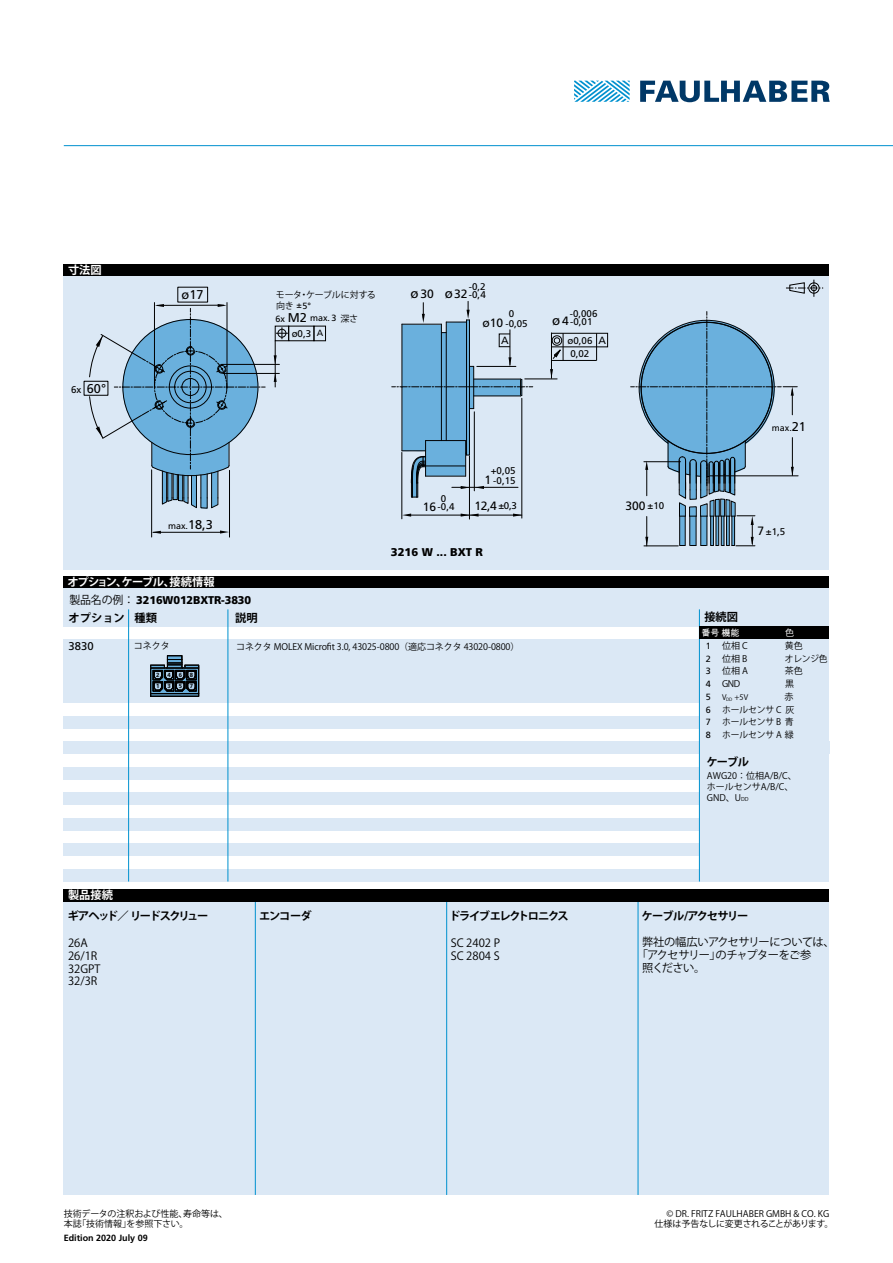
<style>
.page{position:relative;width:893px;height:1263px;background:#fff}
.page>*{position:absolute;margin:0;border:0;box-sizing:border-box;transform-origin:0 0}
.t1{font:13.2px "Frutiger LT";color:#000}
.t2{font:12.75px "Frutiger LT";color:#000}
.t3{font:12px "Frutiger LT";color:#000}
.t4{font:11.25px/12.8px "Koz Go Pro";letter-spacing:-.015em;color:#000}
.t5{font:900 11.25px "Frutiger LT";letter-spacing:-.01em;color:#000}
.t6{font:700 11.25px "Koz Go Pro";letter-spacing:-.1em;color:#000}
.t7{font:700 11.25px "Koz Go Pro";letter-spacing:-.12em;color:#000}
.t8{font:11.25px "Koz Go Pro";letter-spacing:-.08em;color:#000}
.t9{font:700 11.25px "Koz Go Pro";letter-spacing:-.06em;color:#fff}
.t10{font:700 11.25px "Koz Go Pro";color:#fff}
.t11{font:11.25px "Frutiger LT";color:#000}
.t12{font:10.5px "Frutiger LT";color:#000}
.t13{font:9.75px/8.2px "Frutiger LT";color:#000}
.t14{font:9px/10.8px "Koz Go Pro";letter-spacing:-.01em;color:#000}
.t15{font:9px/12.8px "Frutiger LT";color:#000;text-align:justify}
.t16{font:700 9px "Frutiger LT";color:#000}
.t17{font:9px "Arial Unicode MS";color:#fff}
.t18{font:9px "Koz Go Pro";color:#fff}
.t19{font:7.5px "Koz Go Pro";color:#000}
.t20{font:700 6px/11.4px "Frutiger LT";color:#000}
.s1{font-size:9.75px}
.s2{font-size:12.75px}
.s3{font-family:"Koz Go Pro"}
.s4{font-size:9px}
.s5{font-size:13.2px}
.s6{font-size:12px}
.s7{font-size:10.5px}
.s8{font-family:"Koz Go Pro";font-weight:400}
.s9{font-size:5.25px}
</style>
<div class="page">
<div style="left:64px;top:901px;width:765px;height:294px;background:#dbe8f5"></div>
<hr style="left:255px;top:901px;width:1px;height:294px;background:#0091cf">
<hr style="left:638px;top:901px;width:1px;height:294px;background:#0091cf">
<hr style="left:446px;top:901px;width:1px;height:294px;background:#0091cf">
<svg style="left:574px;top:81px;width:56px;height:21px"></svg>
<svg style="left:640px;top:81px;width:190px;height:21px"></svg>
<div style="left:64px;top:264px;width:765px;height:12px;background:#000"></div>
<div style="left:64px;top:889px;width:765px;height:12px;background:#000"></div>
<div style="left:64px;top:276px;width:765px;height:294px;background:#dbe8f5"></div>
<div style="left:64px;top:576px;width:765px;height:13px;background:#000"></div>
<hr style="left:64px;top:145px;width:829px;height:1px;background:#0091cf">
<svg style="left:786px;top:280px;width:37px;height:17px"></svg>
<svg style="left:403px;top:513px;width:8px;height:4px"></svg>
<svg style="left:513px;top:513px;width:9px;height:4px"></svg>
<hr style="left:469px;top:456px;width:1px;height:63px;background:#000">
<hr style="left:411px;top:515px;width:111px;height:1px;background:#000">
<svg style="left:461px;top:513px;width:18px;height:4px"></svg>
<hr style="left:402px;top:452px;width:1px;height:67px;background:#000">
<hr style="left:522px;top:398px;width:1px;height:120px;background:#000">
<hr style="left:710px;top:476px;width:88px;height:1px;background:#000">
<svg style="left:392px;top:301px;width:141px;height:197px"></svg>
<hr style="left:426px;top:466px;width:39px;height:1px;background:#000204">
<svg style="left:274px;top:374px;width:3px;height:8px"></svg>
<svg style="left:274px;top:355px;width:3px;height:9px"></svg>
<hr style="left:227px;top:303px;width:1px;height:85px;background:#000">
<hr style="left:154px;top:303px;width:1px;height:84px;background:#000">
<hr style="left:223px;top:373px;width:56px;height:1px;background:#000">
<hr style="left:221px;top:364px;width:58px;height:1px;background:#000">
<svg style="left:152px;top:531px;width:9px;height:3px"></svg>
<svg style="left:220px;top:530px;width:9px;height:4px"></svg>
<hr style="left:153px;top:532px;width:69px;height:1px;background:#000">
<hr style="left:151px;top:470px;width:1px;height:67px;background:#000">
<hr style="left:229px;top:470px;width:1px;height:67px;background:#000">
<hr style="left:275px;top:341px;width:1px;height:46px;background:#000">
<div style="left:314px;top:326px;width:12px;height:15px;border:1px solid #000"></div>
<svg style="left:277px;top:328px;width:10px;height:11px"></svg>
<div style="left:275px;top:326px;width:14px;height:15px;border:1px solid #000"></div>
<svg style="left:89px;top:304px;width:176px;height:205px"></svg>
<div style="left:174px;top:371px;width:33px;height:32px;border:1px solid #000;border-radius:50%"></div>
<hr style="left:644px;top:546px;width:34px;height:1px;background:#000">
<svg style="left:631px;top:311px;width:166px;height:235px"></svg>
<svg style="left:550px;top:369px;width:3px;height:6px"></svg>
<hr style="left:525px;top:379px;width:32px;height:1px;background:#000">
<hr style="left:551px;top:333px;width:1px;height:45px;background:#000">
<hr style="left:551px;top:360px;width:46px;height:1px;background:#000">
<svg style="left:596px;top:335px;width:1px;height:25px"></svg>
<div style="left:551px;top:333px;width:57px;height:14px;border:1px solid #000"></div>
<svg style="left:552px;top:333px;width:12px;height:27px"></svg>
<div style="left:84px;top:381px;width:24px;height:14px;border:1px solid #000"></div>
<div style="left:499px;top:334px;width:11px;height:13px;border:1px solid #000"></div>
<div style="left:64px;top:716px;width:765px;height:12px;background:#dbe8f5"></div>
<div style="left:64px;top:588px;width:765px;height:38px;background:#dbe8f5"></div>
<div style="left:64px;top:639px;width:765px;height:56px;background:#dbe8f5"></div>
<div style="left:64px;top:767px;width:765px;height:12px;background:#dbe8f5"></div>
<div style="left:64px;top:792px;width:765px;height:13px;background:#dbe8f5"></div>
<div style="left:64px;top:818px;width:765px;height:12px;background:#dbe8f5"></div>
<div style="left:64px;top:690px;width:765px;height:13px;background:#dbe8f5"></div>
<div style="left:64px;top:843px;width:765px;height:13px;background:#dbe8f5"></div>
<div style="left:64px;top:869px;width:765px;height:12px;background:#dbe8f5"></div>
<div style="left:64px;top:741px;width:765px;height:13px;background:#dbe8f5"></div>
<hr style="left:228px;top:609px;width:1px;height:272px;background:#0091cf">
<hr style="left:128px;top:609px;width:1px;height:272px;background:#0091cf">
<div style="left:699px;top:621px;width:130px;height:253px;background:#dbe8f5"></div>
<hr style="left:699px;top:609px;width:1px;height:272px;background:#0091cf">
<div style="left:699px;top:626px;width:130px;height:13px;background:#000"></div>
<svg style="left:150px;top:655px;width:49px;height:42px;background:#4c5f6d"></svg>
<p class="t10" style="left:68px;top:262px;width:35px">寸法図</p>
<h2 class="t2" style="left:71px;top:381px;width:36px"><span class="s1">6x</span> 60°</h2>
<h2 class="t2" style="left:182px;top:287px;width:23px">ø17</h2>
<p class="t15" style="left:168px;top:520px;width:46px">max.<span class="s2">18,3</span></p>
<p class="t9" style="left:68px;top:575px;width:149px">オプション、ケーブル、接続情報</p>
<p class="t14" style="left:276px;top:289px;width:102px">モータ・ケーブルに対する</p>
<p class="t15" style="left:276px;top:299px;width:37px"><span class="s3">向き</span> ±5°</p>
<p class="t15" style="left:276px;top:312px;width:84px">6x <span class="s2">M2</span> max. 3 <span class="s3">深さ</span></p>
<p class="t13" style="left:292px;top:329px;width:33px">ø0,3 <span class="s4">A</span></p>
<h3 class="t3" style="left:411px;top:287px;width:59px"><span class="s5">ø</span>30 <span class="s5">ø</span>32</h3>
<p class="t13" style="left:469px;top:282px;width:18px">-0,2 -0,4</p>
<h3 class="t3" style="left:482px;top:316px;width:22px">ø10</h3>
<p class="t13" style="left:505px;top:309px;width:24px;line-height:9.8px;text-indent:3px">0 -0,05</p>
<p class="t12" style="left:501px;top:334px;width:9px">A</p>
<h1 class="t1" style="left:552px;top:313px;width:18px">ø<span class="s6">4</span></h1>
<p class="t13" style="left:570px;top:310px;width:29px">-0,006 -0,01</p>
<p class="t13" style="left:570px;top:350px;width:20px">0,02</p>
<p class="t13" style="left:567px;top:336px;width:40px">ø0,06 <span class="s7">A</span></p>
<p class="t13" style="left:491px;top:467px;width:26px">+0,05</p>
<p class="t13" style="left:484px;top:477px;width:33px"><span class="s6">1</span> -0,15</p>
<p class="t13" style="left:438px;top:495px;width:18px;text-align:center">0 -0,4</p>
<h3 class="t3" style="left:423px;top:499px;width:15px">16</h3>
<h3 class="t3" style="left:474px;top:498px;width:24px">12,4</h3>
<p class="t13" style="left:498px;top:502px;width:20px">±0,3</p>
<p class="t5" style="left:391px;top:545px;width:94px">3216 W ... BXT R</p>
<h3 class="t3" style="left:625px;top:498px;width:40px">300 <span class="s1">±10</span></h3>
<p class="t5" style="left:69px;top:593px;width:183px"><span class="s8">製品名の例：</span> 3216W012BXTR-3830</p>
<p class="t6" style="left:69px;top:611px;width:58px">オプション</p>
<p class="t6" style="left:135px;top:611px;width:24px">種類</p>
<p class="t6" style="left:235px;top:611px;width:24px">説明</p>
<p class="t6" style="left:704px;top:610px;width:35px">接続図</p>
<p class="t17" style="left:701px;top:626px;width:39px">番号機能</p>
<p class="t15" style="left:772px;top:422px;width:36px">max.<span class="s2">21</span></p>
<p class="t13" style="left:757px;top:527px;width:29px"><span class="s6">7</span> ±1,5</p>
<p class="t18" style="left:785px;top:627px;width:10px">色</p>
<p class="t11" style="left:69px;top:639px;width:27px">3830</p>
<p class="t15" style="left:706px;top:639px;width:7px">1<br>2<br>3<br>4<br>5<br>6<br>7<br>8</p>
<p class="t14" style="left:134px;top:641px;width:37px">コネクタ</p>
<p class="t14" style="left:236px;top:642px;width:285px">コネクタ MOLEX Microfit 3.0, 43025-0800（適応コネクタ 43020-0800）</p>
<p class="t20" style="left:156px;top:669px;width:5px">2</p>
<p class="t20" style="left:167px;top:669px;width:5px">4<br>3</p>
<p class="t20" style="left:179px;top:669px;width:5px">6</p>
<p class="t20" style="left:190px;top:669px;width:5px">8</p>
<p class="t20" style="left:156px;top:681px;width:5px">1</p>
<p class="t20" style="left:179px;top:681px;width:5px">5</p>
<p class="t20" style="left:190px;top:681px;width:5px">7</p>
<p class="t14" style="left:722px;top:640px;width:27px">位相 C</p>
<p class="t14" style="left:785px;top:640px;width:19px">黄色</p>
<p class="t14" style="left:722px;top:653px;width:27px">位相 B</p>
<p class="t14" style="left:785px;top:653px;width:44px">オレンジ色</p>
<p class="t14" style="left:722px;top:666px;width:28px">位相 A</p>
<p class="t14" style="left:785px;top:666px;width:19px">茶色</p>
<p class="t14" style="left:722px;top:679px;width:20px">GND</p>
<p class="t14" style="left:785px;top:679px;width:10px">黒</p>
<p class="t19" style="left:722px;top:692px;width:27px">V<sub>DD</sub> +5V</p>
<p class="t14" style="left:722px;top:690px;width:74px;line-height:12.8px;text-align:justify;text-indent:62px">赤ホールセンサ C 灰ホールセンサ B 青ホールセンサ A 緑</p>
<p class="t6" style="left:706px;top:755px;width:44px">ケーブル</p>
<p class="t14" style="left:707px;top:771px;width:91px">AWG20：位相A/B/C、ホールセンサA/B/C、<br>GND、U<span class="s9">DD</span></p>
<p class="t10" style="left:68px;top:887px;width:46px">製品接続</p>
<p class="t7" style="left:68px;top:909px;width:142px">ギアヘッド／ リードスクリュー</p>
<p class="t6" style="left:259px;top:909px;width:54px">エンコーダ</p>
<p class="t7" style="left:449px;top:909px;width:121px">ドライブエレクトロニクス</p>
<p class="t6" style="left:642px;top:909px;width:108px">ケーブル/アクセサリー</p>
<p class="t4" style="left:68px;top:937px;width:34px">26A<br>26/1R<br>32GPT<br>32/3R</p>
<p class="t4" style="left:451px;top:937px;width:51px">SC 2402 P<br>SC 2804 S</p>
<p class="t4" style="left:642px;top:936px;width:194px">弊社の幅広いアクセサリーについては、</p>
<p class="t8" style="left:637px;top:948px;width:176px">「アクセサリー」のチャプターをご参</p>
<p class="t4" style="left:642px;top:962px;width:65px">照ください。</p>
<p class="t14" style="left:64px;top:1208px;width:166px">技術データの注釈および性能、寿命等は、本誌「技術情報」を参照下さい。</p>
<p class="t14" style="left:654px;top:1208px;width:181px;text-indent:12px">© DR. FRITZ FAULHABER GMBH &amp; CO. KG仕様は予告なしに変更されることがあります。</p>
<p class="t16" style="left:64px;top:1233px;width:86px">Edition 2020 July 09</p>
</div>
